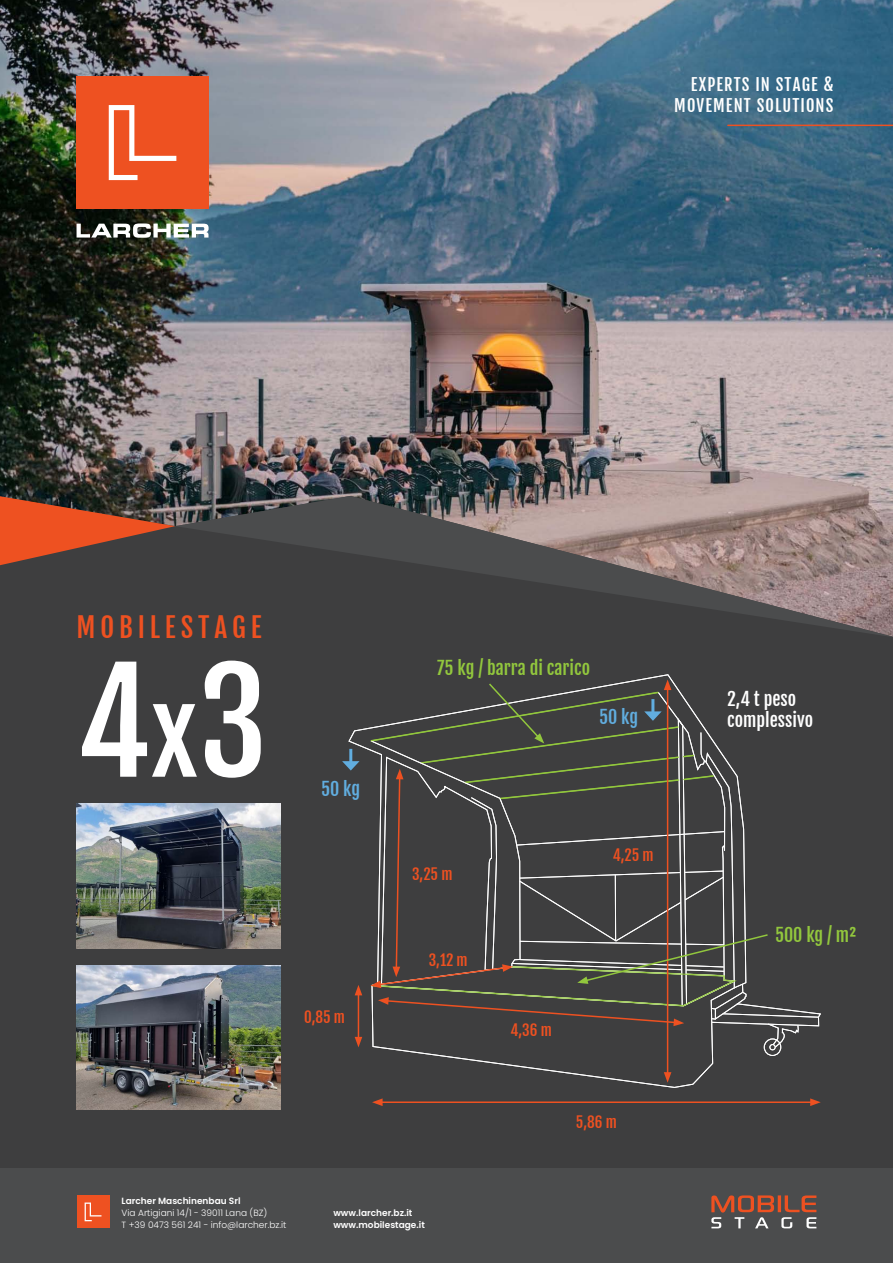
<style>
.page{position:relative;width:893px;height:1263px;background:#3e3e3f}
.page>*{position:absolute;margin:0;border:0;box-sizing:border-box;transform-origin:0 0}
.t1{font:138px "Fjalla One";color:#fff}
.t2{font:27px "Fjalla One";letter-spacing:.18em;color:#ee5121}
.t3{font:18px "Fjalla One";color:#92c73d}
.t4{font:18px "Fjalla One";color:#fff}
.t5{font:18px "Fjalla One";color:#61addf}
.t6{font:16.5px/21px "Fjalla One";letter-spacing:.07em;color:#fff;text-align:right}
.t7{font:15px "Fjalla One";color:#ee5121}
.t8{font:300 9px/12px "Poppins";color:#fff}
.t9{font:600 9px/12px "Poppins";color:#fff}
.s1{font-size:108px}
</style>
<div class="page">
<img style="left:0;top:0;width:893px;height:496px">
<div style="left:77px;top:77px;width:132px;height:132px;background:#ee5121"></div>
<svg style="left:109px;top:105px;width:67px;height:75px"></svg>
<svg style="left:77px;top:223px;width:132px;height:15px;background:#969d97"></svg>
<hr style="left:728px;top:125px;width:165px;height:1px;background:#ee5121">
<div style="left:0;top:1168px;width:893px;height:95px;background:#4b4c4d"></div>
<div style="left:77px;top:1195px;width:33px;height:33px;background:#ee5121"></div>
<svg style="left:85px;top:1202px;width:16px;height:19px"></svg>
<svg style="left:711px;top:1195px;width:105px;height:33px"></svg>
<svg style="left:0;top:496px;width:175px;height:69px"></svg>
<svg style="left:175px;top:496px;width:718px;height:141px"></svg>
<img style="left:77px;top:804px;width:204px;height:144px">
<img style="left:77px;top:965px;width:204px;height:145px">
<hr style="left:380px;top:1101px;width:432px;height:2px;background:#ee5121">
<svg style="left:372px;top:1098px;width:11px;height:8px"></svg>
<svg style="left:810px;top:1098px;width:11px;height:8px"></svg>
<svg style="left:342px;top:679px;width:479px;height:409px"></svg>
<h3 class="t6" style="left:674px;top:74px;width:161px">EXPERTS IN STAGE &amp;<br>MOVEMENT SOLUTIONS</h3>
<p class="t2" style="left:77px;top:610px;width:187px">MOBILESTAGE</p>
<p class="t1" style="left:77px;top:637px;width:193px">4<span class="s1">x</span>3</p>
<p class="t5" style="left:321px;top:777px;width:41px">50 kg</p>
<p class="t7" style="left:304px;top:1008px;width:42px">0,85 m</p>
<p class="t3" style="left:437px;top:657px;width:154px">75 kg / barra di carico</p>
<p class="t4" style="left:727px;top:688px;width:70px">2,4 t peso</p>
<p class="t5" style="left:599px;top:705px;width:41px">50 kg</p>
<p class="t4" style="left:727px;top:709px;width:87px">complessivo</p>
<p class="t7" style="left:412px;top:864px;width:42px">3,25 m</p>
<p class="t7" style="left:429px;top:951px;width:40px">3,12 m</p>
<p class="t7" style="left:510px;top:1021px;width:43px">4,36 m</p>
<p class="t7" style="left:613px;top:846px;width:42px">4,25 m</p>
<p class="t3" style="left:775px;top:924px;width:83px">500 kg / m²</p>
<p class="t7" style="left:576px;top:1113px;width:42px">5,86 m</p>
<p class="t9" style="left:122px;top:1195px;width:120px">Larcher Maschinenbau Srl</p>
<p class="t8" style="left:122px;top:1207px;width:166px">Via Artigiani 14/1 - 39011 Lana (BZ)<br>T +39 0473 561 241 - info@larcher.bz.it</p>
<p class="t9" style="left:333px;top:1207px;width:93px">www.larcher.bz.it www.mobilestage.it</p>
</div>
